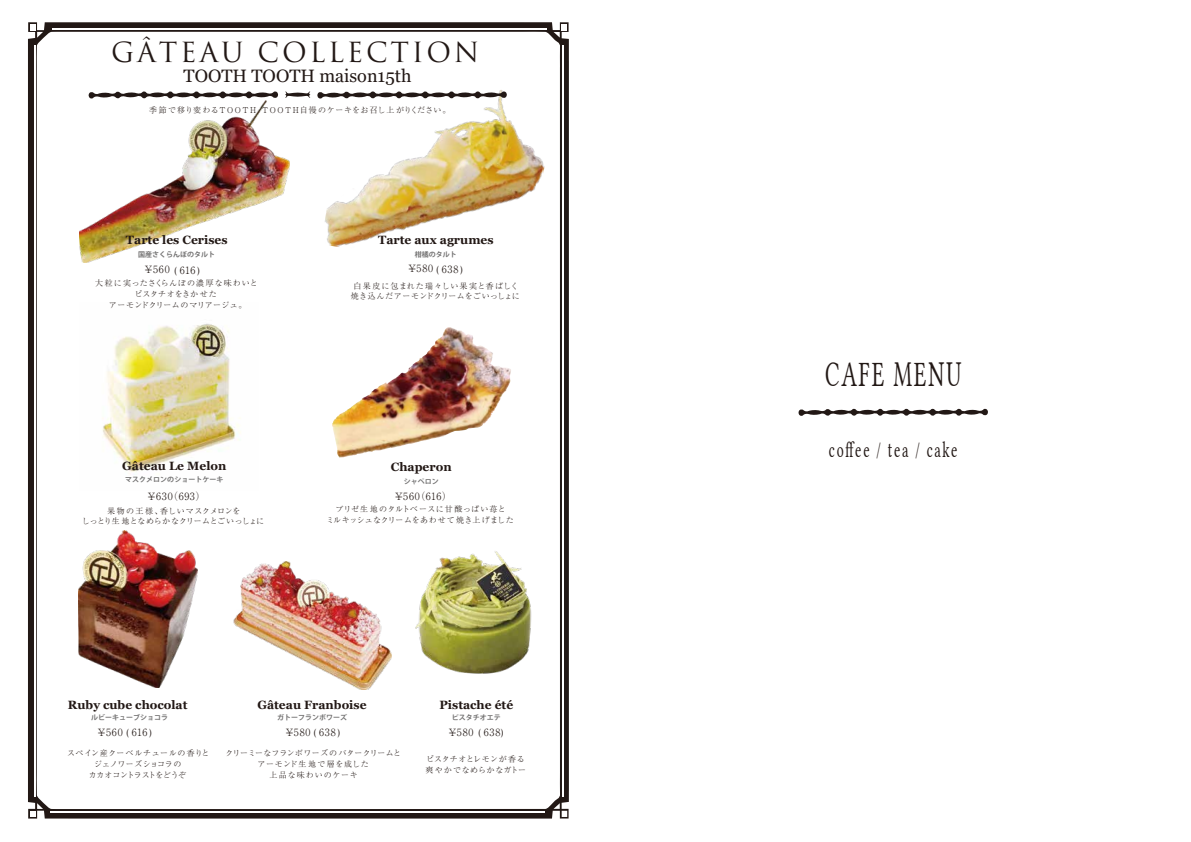
<style>
.page{position:relative;width:1191px;height:842px;background:#fff}
.page>*{position:absolute;margin:0;border:0;box-sizing:border-box;transform-origin:0 0}
.t1{font:36px "Linux Libertine G";letter-spacing:.08em;color:#221815;scale:.62 1}
.t2{font:27px "Trajan Pro";letter-spacing:.1em;color:#221815}
.t3{font:22.5px "Linux Libertine G";letter-spacing:.12em;color:#221815;scale:.62 1}
.t4{font:17.9px "Georgia";color:#221815}
.t5{font:700 12px "Georgia";color:#221815}
.t6{font:300 10px "Ryumin Pro";letter-spacing:.085em;color:#221815}
.t7{font:300 8px/10.8px "Ryumin Pro";letter-spacing:.045em;color:#221815;text-align:center}
.t8{font:300 8px/10.8px "Ryumin Pro";letter-spacing:.065em;color:#221815;text-align:center}
.t9{font:300 8px/10.8px "Ryumin Pro";letter-spacing:.005em;color:#221815;text-align:center}
.t10{font:300 8px/10.8px "Ryumin Pro";letter-spacing:-.005em;color:#221815;text-align:center}
.t11{font:300 8px "Ryumin Pro";letter-spacing:.115em;color:#221815}
.t12{font:700 7px "Koz Go Pr 6 N";color:#727171}
</style>
<div class="page">
<svg style="left:798px;top:408px;width:190px;height:8px"></svg>
<svg style="left:28px;top:22px;width:541px;height:796px"></svg>
<hr style="left:561px;top:45px;width:2px;height:751px;background:#fff">
<hr style="left:34px;top:45px;width:1px;height:751px;background:#fff">
<hr style="left:51px;top:811px;width:494px;height:1px;background:#fff">
<hr style="left:52px;top:28px;width:494px;height:2px;background:#fff">
<svg style="left:30px;top:24px;width:5px;height:6px"></svg>
<svg style="left:561px;top:24px;width:6px;height:6px"></svg>
<svg style="left:30px;top:811px;width:5px;height:6px"></svg>
<img style="left:403px;top:544px;width:141px;height:141px">
<img style="left:79px;top:530px;width:118px;height:158px">
<img style="left:79px;top:101px;width:210px;height:162px">
<img style="left:79px;top:302px;width:179px;height:188px">
<img style="left:233px;top:562px;width:159px;height:127px">
<h2 class="t2" style="left:111px;top:35px;width:370px">GÂTEAU COLLECTION</h2>
<h3 class="t4" style="left:184px;top:65px;width:229px">TOOTH TOOTH maison15th</h3>
<p class="t11" style="left:149px;top:103px;width:303px">季節で移り変わるTOOTH TOOTH自慢のケーキをお召し上がりください。</p>
<h3 class="t5" style="left:126px;top:232px;width:103px">Tarte les Cerises</h3>
<p class="t12" style="left:138px;top:250px;width:78px">国産さくらんぼのタルト</p>
<p class="t6" style="left:145px;top:262px;width:56px">¥560 ( 616)</p>
<p class="t7" style="left:95px;top:277px;width:164px">大粒に実ったさくらんぼの濃厚な味わいとピスタチオをきかせた<br>アーモンドクリームのマリアージュ。</p>
<h3 class="t5" style="left:378px;top:232px;width:117px">Tarte aux agrumes</h3>
<p class="t12" style="left:415px;top:250px;width:43px">柑橘のタルト</p>
<p class="t7" style="left:351px;top:279px;width:170px">白果皮に包まれた瑞々しい果実と香ばしく焼き込んだアーモンドクリームをごいっしょに</p>
<p class="t6" style="left:408px;top:261px;width:56px">¥580 ( 638)</p>
<h3 class="t5" style="left:122px;top:458px;width:106px">Gâteau Le Melon</h3>
<p class="t12" style="left:125px;top:475px;width:100px">マスクメロンのショートケーキ</p>
<p class="t10" style="left:82px;top:505px;width:184px">果物の王様、香しいマスクメロンを<br>しっとり生地となめらかなクリームとごいっしょに</p>
<h3 class="t5" style="left:391px;top:459px;width:62px">Chaperon</h3>
<p class="t12" style="left:404px;top:477px;width:36px">シャペロン</p>
<p class="t7" style="left:326px;top:503px;width:189px">ブリゼ生地のタルトベースに甘酸っぱい苺と<br>ミルキッシュなクリームをあわせて焼き上げました</p>
<p class="t6" style="left:148px;top:488px;width:59px">¥630（693）</p>
<p class="t6" style="left:395px;top:488px;width:58px">¥560（616）</p>
<h3 class="t5" style="left:257px;top:697px;width:111px">Gâteau Franboise</h3>
<h3 class="t5" style="left:68px;top:697px;width:121px">Ruby cube chocolat</h3>
<p class="t12" style="left:91px;top:713px;width:78px">ルビーキューブショコラ</p>
<p class="t9" style="left:67px;top:747px;width:144px">スペイン産クーベルチュールの香りとジェノワーズショコラの<br>カカオコントラストをどうぞ</p>
<p class="t12" style="left:277px;top:713px;width:71px">ガトーフランボワーズ</p>
<p class="t6" style="left:98px;top:725px;width:55px">¥560 ( 616)</p>
<p class="t6" style="left:286px;top:725px;width:56px">¥580 ( 638)</p>
<p class="t8" style="left:226px;top:747px;width:177px">クリーミーなフランボワーズのバタークリームとアーモンド生地で層を成した<br>上品な味わいのケーキ</p>
<h3 class="t5" style="left:439px;top:697px;width:75px">Pistache été</h3>
<p class="t12" style="left:452px;top:713px;width:50px">ピスタチオエテ</p>
<p class="t7" style="left:425px;top:753px;width:102px;text-align:left">ピスタチオとレモンが香る爽やかでなめらかなガトー</p>
<p class="t6" style="left:449px;top:725px;width:56px">¥580 ( 638)</p>
<h1 class="t1" style="left:825px;top:353px;width:221px">CAFE MENU</h1>
<h3 class="t3" style="left:829px;top:436px;width:209px">coffee / tea / cake</h3>
</div>
